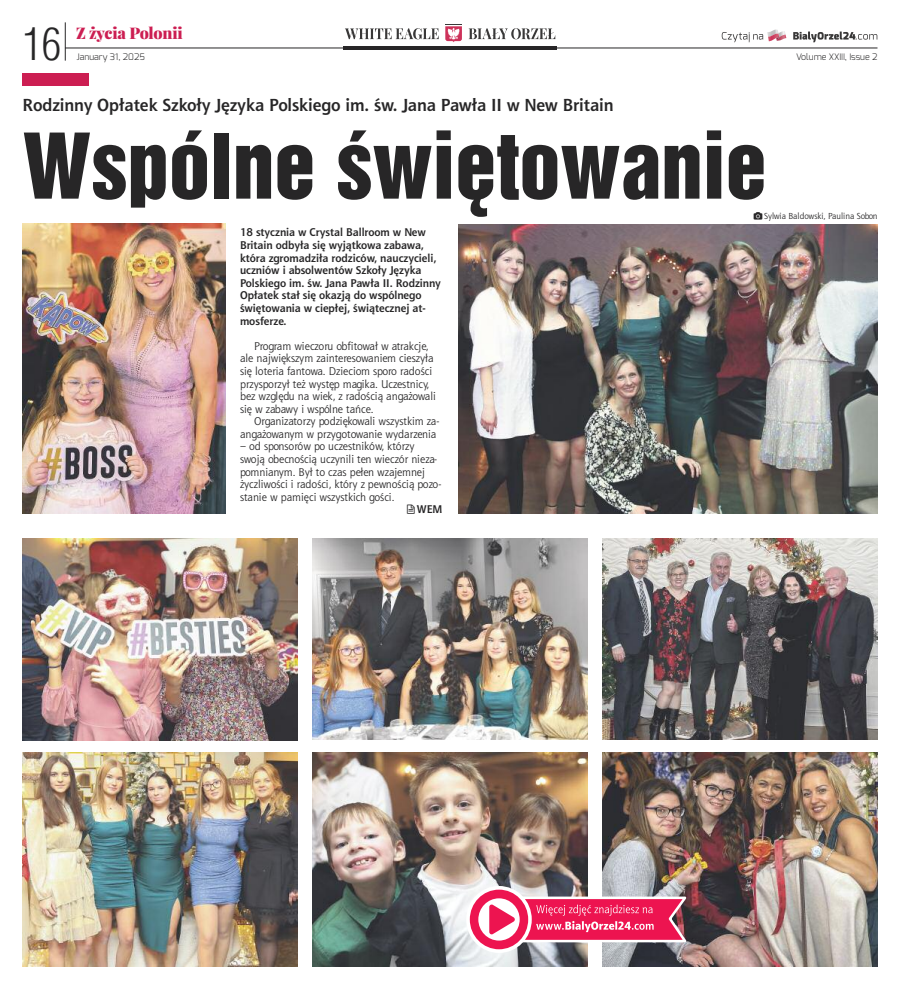
<style>
.page{position:relative;width:900px;height:990px;background:#fff}
.page>*{position:absolute;margin:0;border:0;box-sizing:border-box;transform-origin:0 0}
.t1{font:82.5px "Switzerland Inserat";color:#272627}
.t2{font:300 43.62px "Switzerland Cond";color:#272627}
.t3{font:700 17.5px "Aerton EFN";color:#272627}
.t4{font:900 15.62px "Playfair Display";letter-spacing:-.015em;color:#cc1e52}
.t5{font:11.25px/12.6px "Aerton EFN";color:#272627}
.t6{font:700 11.25px/12.6px "Aerton EFN";color:#272627}
.t7{font:300 9px "Exo";color:#272627}
.t8{font:8.75px "Aerton EFN";color:#272627}
</style>
<div class="page">
<div style="left:22px;top:73px;width:67px;height:12px;background:#cc1e52"></div>
<hr style="left:343px;top:47px;width:214px;height:3px;background:#272627">
<hr style="left:65px;top:48px;width:813px;height:1px;background:#272627">
<hr style="left:65px;top:22px;width:1px;height:39px;background:#272627">
<svg style="left:722px;top:30px;width:64px;height:12px"></svg>
<svg style="left:793px;top:32px;width:84px;height:10px"></svg>
<svg style="left:345px;top:28px;width:94px;height:11px"></svg>
<svg style="left:469px;top:28px;width:86px;height:11px"></svg>
<svg style="left:445px;top:24px;width:17px;height:18px"></svg>
<img style="left:458px;top:224px;width:419px;height:289px">
<img style="left:22px;top:224px;width:203px;height:289px">
<img style="left:22px;top:753px;width:275px;height:213px">
<img style="left:312px;top:753px;width:275px;height:213px">
<img style="left:603px;top:753px;width:274px;height:213px">
<img style="left:22px;top:539px;width:275px;height:201px">
<img style="left:312px;top:539px;width:275px;height:201px">
<img style="left:603px;top:539px;width:274px;height:201px">
<div style="left:466px;top:886px;width:66px;height:67px;background:#fff;border-radius:50%"></div>
<svg style="left:470px;top:890px;width:217px;height:59px"></svg>
<h2 class="t2" style="left:22px;top:19px;width:40px">16</h2>
<h3 class="t4" style="left:76px;top:25px;width:108px">Z życia Polonii</h3>
<p class="t7" style="left:77px;top:51px;width:70px">January 31, 2025</p>
<p class="t7" style="left:796px;top:51px;width:83px">Volume XXIII, Issue 2</p>
<h3 class="t3" style="left:22px;top:98px;width:593px">Rodzinny opłatek Szkoły Języka Polskiego im. św. Jana Pawła II w New Britain</h3>
<h1 class="t1" style="left:22px;top:115px;width:746px">Wspólne świętowanie</h1>
<p class="t8" style="left:764px;top:212px;width:115px">Sylwia Baldowski, Paulina Sobon</p>
<p class="t6" style="left:240px;top:227px;width:202px">18 stycznia w Crystal Ballroom w New Britain odbyła się wyjątkowa zabawa, która zgromadziła rodziców, nauczycieli, uczniów i absolwentów Szkoły Języka Polskiego im. św. Jana Pawła II. Rodzinny opłatek stał się okazją do wspólnego świętowania w ciepłej, świątecznej at&shy;mosferze.</p>
<p class="t5" style="left:240px;top:340px;width:197px;text-indent:14px">Program wieczoru obfitował w atrakcje, ale największym zainteresowaniem cieszyła się loteria fantowa. Dzieciom sporo radości przysporzył też występ magika. Uczestnicy, bez względu na wiek, z radością angażowali się w zabawy i wspólne tańce.</p>
<p class="t5" style="left:240px;top:416px;width:201px;text-align:right">organizatorzy podziękowali wszystkim za&shy;angażowanym w przygotowanie wydarzenia</p>
<p class="t5" style="left:240px;top:441px;width:203px">– od sponsorów po uczestników, którzy swoją obecnością uczynili ten wieczór nieza&shy;pomnianym. Był to czas pełen wzajemnej życzliwości i radości, który z pewnością pozo&shy;stanie w pamięci wszystkich gości.</p>
<p class="t6" style="left:417px;top:504px;width:27px">WEM</p>
</div>
